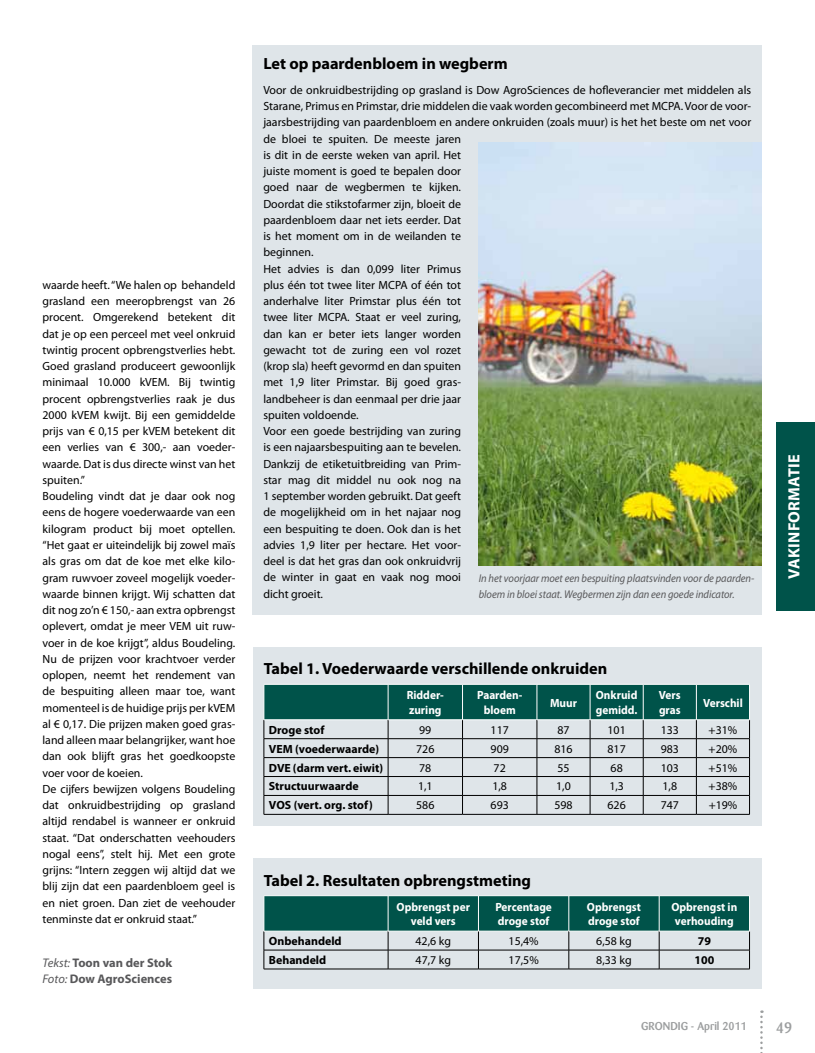
<style>
.page{position:relative;width:815px;height:1053px;background:#fff}
.page>*{position:absolute;margin:0;border:0;box-sizing:border-box;transform-origin:0 0}
.t1{font:700 16.25px "Myriad Pro";color:#000}
.t2{font:700 16.25px "Myriad Pro";letter-spacing:.02em;color:#fff}
.t3{font:500 15px "Barmeno Pro";color:#9c9e9f}
.t4{font:700 12.5px/16.2px "Myriad Pro";color:#58585a}
.t5{font:11.88px/16.2px "Myriad Pro";color:#000}
.t6{font:700 11.88px/14.2px "Myriad Pro";color:#fff;scale:.95 1}
.t7{font:700 11.88px "Myriad Pro";color:#000}
.t8{font:italic 11.25px/16.2px "Myriad Pro";letter-spacing:-.005em;color:#58585a;scale:.93 1}
.t9{font:500 11.25px "Barmeno Pro";color:#9c9e9f}
.s1{font-weight:400;font-style:italic}
</style>
<div class="page">
<div style="left:253px;top:45px;width:509px;height:569px;background:#dfe5e9"></div>
<div style="left:253px;top:858px;width:509px;height:130px;background:#dfe5e9"></div>
<hr style="left:264px;top:968px;width:124px;height:1px;background:#000">
<hr style="left:388px;top:968px;width:90px;height:1px;background:#000">
<hr style="left:478px;top:968px;width:91px;height:1px;background:#000">
<hr style="left:569px;top:968px;width:90px;height:1px;background:#000">
<hr style="left:659px;top:968px;width:91px;height:1px;background:#000">
<svg style="left:264px;top:895px;width:486px;height:73px"></svg>
<hr style="left:659px;top:949px;width:91px;height:1px;background:#000">
<div style="left:253px;top:646px;width:509px;height:179px;background:#dfe5e9"></div>
<hr style="left:264px;top:814px;width:124px;height:1px;background:#000">
<hr style="left:388px;top:814px;width:75px;height:1px;background:#000">
<hr style="left:463px;top:814px;width:74px;height:1px;background:#000">
<hr style="left:537px;top:814px;width:53px;height:1px;background:#000">
<hr style="left:590px;top:814px;width:53px;height:1px;background:#000">
<hr style="left:643px;top:814px;width:53px;height:1px;background:#000">
<hr style="left:696px;top:814px;width:54px;height:1px;background:#000">
<svg style="left:264px;top:685px;width:486px;height:129px"></svg>
<hr style="left:696px;top:795px;width:54px;height:1px;background:#000">
<img style="left:479px;top:142px;width:283px;height:423px">
<svg style="left:760px;top:1010px;width:3px;height:43px"></svg>
<div style="left:776px;top:422px;width:39px;height:188px;background:#00534a"></div>
<p class="t5" style="left:43px;top:276px;width:194px">waarde heeft. “We halen op behandeld grasland een meeropbrengst van 26 procent. Omgerekend betekent dit dat je op een perceel met veel onkruid twintig procent opbrengstverlies hebt.<br>Goed grasland produceert gewoonlijk minimaal 10.000 kVEM. Bij twintig procent opbrengstverlies raak je dus 2000 kVEM kwijt. Bij een gemiddelde prijs van € 0,15 per kVEM betekent dit een verlies van € 300,- aan voeder&shy;waarde. Dat is dus directe winst van het spuiten.”<br>Boudeling vindt dat je daar ook nog eens de hogere voederwaarde van een kilogram product bij moet optellen. “Het gaat er uiteindelijk bij zowel maïs als gras om dat de koe met elke kilo&shy;gram ruwvoer zoveel mogelijk voeder&shy;waarde binnen krijgt. Wij schatten dat dit nog zo’n € 150,- aan extra opbrengst oplevert, omdat je meer VEM uit ruw&shy;voer in de koe krijgt”, aldus Boudeling.<br>Nu de prijzen voor krachtvoer verder oplopen, neemt het rendement van de bespuiting alleen maar toe, want momenteel is de huidige prijs per kVEM al € 0,17. Die prijzen maken goed gras&shy;land alleen maar belangrijker, want hoe dan ook blijft gras het goedkoopste voer voor de koeien.<br>De cijfers bewijzen volgens Boudeling dat onkruidbestrijding op grasland altijd rendabel is wanneer er onkruid staat. “Dat onderschatten veehouders nogal eens”, stelt hij. Met een grote grijns: “Intern zeggen wij altijd dat we blij zijn dat een paardenbloem geel is en niet groen. Dan ziet de veehouder tenminste dat er onkruid staat.”</p>
<p class="t4" style="left:43px;top:954px;width:131px"><span class="s1">Tekst:</span> Toon van der Stok<br><span class="s1">Foto:</span> Dow AgroSciences</p>
<h1 class="t1" style="left:263px;top:53px;width:246px">Let op paardenbloem in wegberm</h1>
<p class="t5" style="left:263px;top:81px;width:489px">Voor de onkruidbestrijding op grasland is Dow AgroSciences de hofleverancier met middelen als Starane, Primus en Primstar, drie middelen die vaak worden gecombineerd met MCPA. Voor de voor&shy;jaarsbestrijding van paardenbloem en andere onkruiden (zoals muur) is het het beste om net voor de bloei te spuiten. De meeste jaren<br>is dit in de eerste weken van april. Het<br>juiste moment is goed te bepalen door<br>goed naar de wegbermen te kijken.<br>Doordat die stikstofarmer zijn, bloeit de<br>paardenbloem daar net iets eerder. Dat<br>is het moment om in de weilanden te<br>beginnen.<br>Het advies is dan 0,099 liter Primus<br>plus één tot twee liter MCPA of één tot<br>anderhalve liter Primstar plus één tot<br>twee liter MCPA. Staat er veel zuring,<br>dan kan er beter iets langer worden<br>gewacht tot de zuring een vol rozet<br>(krop sla) heeft gevormd en dan spuiten<br>met 1,9 liter Primstar. Bij goed gras-<br>landbeheer is dan eenmaal per drie jaar<br>spuiten voldoende.<br>Voor een goede bestrijding van zuring<br>is een najaarsbespuiting aan te bevelen.<br>Dankzij de etiketuitbreiding van Prim-<br>star mag dit middel nu ook nog na<br>1 september worden gebruikt. Dat geeft<br>de mogelijkheid om in het najaar nog<br>een bespuiting te doen. Ook dan is het<br>advies 1,9 liter per hectare. Het voor-<br>deel is dat het gras dan ook onkruidvrij<br>de winter in gaat en vaak nog mooi<br>dicht groeit.</p>
<p class="t8" style="left:479px;top:569px;width:298px">In het voorjaar moet een bespuiting plaatsvinden voor de paarden&shy;bloem in bloei staat. Wegbermen zijn dan een goede indicator.</p>
<h1 class="t1" style="left:264px;top:658px;width:345px">Tabel 1. Voederwaarde verschillende onkruiden</h1>
<p class="t6" style="left:407px;top:687px;width:41px">Ridder&shy;zuring</p>
<p class="t6" style="left:477px;top:687px;width:49px;text-align:center">Paarden&shy;bloem</p>
<p class="t6" style="left:550px;top:695px;width:30px">Muur</p>
<p class="t6" style="left:596px;top:687px;width:45px">Onkruid gemidd.</p>
<p class="t6" style="left:659px;top:687px;width:24px">Vers gras</p>
<p class="t6" style="left:703px;top:695px;width:43px">Verschil</p>
<p class="t7" style="left:269px;top:722px;width:57px">Droge stof</p>
<p class="t5" style="left:419px;top:721px;width:14px">99</p>
<p class="t5" style="left:491px;top:721px;width:20px">117</p>
<p class="t5" style="left:557px;top:721px;width:14px">87</p>
<p class="t5" style="left:607px;top:721px;width:20px">101</p>
<p class="t5" style="left:661px;top:721px;width:20px">133</p>
<p class="t5" style="left:709px;top:721px;width:30px">+31%</p>
<p class="t7" style="left:269px;top:740px;width:9px">VEM</p>
<p class="t7" style="left:295px;top:740px;width:86px">(voederwaarde)</p>
<p class="t5" style="left:416px;top:740px;width:20px">726</p>
<p class="t5" style="left:491px;top:740px;width:20px">909</p>
<p class="t5" style="left:554px;top:740px;width:20px">816</p>
<p class="t5" style="left:608px;top:740px;width:20px">817</p>
<p class="t5" style="left:661px;top:740px;width:20px">983</p>
<p class="t5" style="left:709px;top:740px;width:30px">+20%</p>
<p class="t7" style="left:269px;top:759px;width:116px">DVE (darm vert. eiwit)</p>
<p class="t5" style="left:419px;top:759px;width:14px">78</p>
<p class="t5" style="left:494px;top:759px;width:14px">72</p>
<p class="t5" style="left:557px;top:759px;width:14px">55</p>
<p class="t5" style="left:611px;top:759px;width:14px">68</p>
<p class="t5" style="left:661px;top:759px;width:20px">103</p>
<p class="t5" style="left:709px;top:759px;width:30px">+51%</p>
<p class="t7" style="left:269px;top:778px;width:91px">Structuurwaarde</p>
<p class="t5" style="left:418px;top:778px;width:16px">1,1</p>
<p class="t5" style="left:492px;top:778px;width:16px">1,8</p>
<p class="t5" style="left:556px;top:778px;width:16px">1,0</p>
<p class="t5" style="left:609px;top:778px;width:16px">1,3</p>
<p class="t5" style="left:662px;top:778px;width:16px">1,8</p>
<p class="t5" style="left:709px;top:778px;width:30px">+38%</p>
<p class="t7" style="left:269px;top:797px;width:105px">VOS (vert. org. stof)</p>
<p class="t5" style="left:416px;top:797px;width:20px">586</p>
<p class="t5" style="left:491px;top:797px;width:20px">693</p>
<p class="t5" style="left:554px;top:797px;width:20px">598</p>
<p class="t5" style="left:608px;top:797px;width:20px">626</p>
<p class="t5" style="left:661px;top:797px;width:20px">747</p>
<p class="t5" style="left:709px;top:797px;width:30px">+19%</p>
<h1 class="t1" style="left:264px;top:869px;width:269px">Tabel 2. Resultaten opbrengstmeting</h1>
<p class="t6" style="left:397px;top:899px;width:79px;text-align:center">Opbrengst per veld vers</p>
<p class="t6" style="left:495px;top:899px;width:61px">Percentage droge stof</p>
<p class="t6" style="left:587px;top:899px;width:58px">Opbrengst droge stof</p>
<p class="t6" style="left:671px;top:899px;width:71px;text-align:center">Opbrengst in verhouding</p>
<p class="t7" style="left:269px;top:933px;width:74px">Onbehandeld</p>
<p class="t5" style="left:416px;top:932px;width:37px">42,6 kg</p>
<p class="t5" style="left:509px;top:932px;width:32px">15,4%</p>
<p class="t5" style="left:596px;top:932px;width:37px">6,58 kg</p>
<p class="t7" style="left:698px;top:933px;width:15px">79</p>
<p class="t7" style="left:269px;top:952px;width:59px">Behandeld</p>
<p class="t5" style="left:416px;top:951px;width:37px">47,7 kg</p>
<p class="t5" style="left:509px;top:951px;width:32px">17,5%</p>
<p class="t5" style="left:596px;top:951px;width:37px">8,33 kg</p>
<p class="t7" style="left:694px;top:952px;width:21px">100</p>
<h1 class="t2" style="left:783px;top:579px;width:126px;rotate:-90deg">vakinformatie</h1>
<p class="t9" style="left:641px;top:1018px;width:107px">GRONDIG - April 2011</p>
<p class="t3" style="left:776px;top:1017px;width:18px">49</p>
</div>
